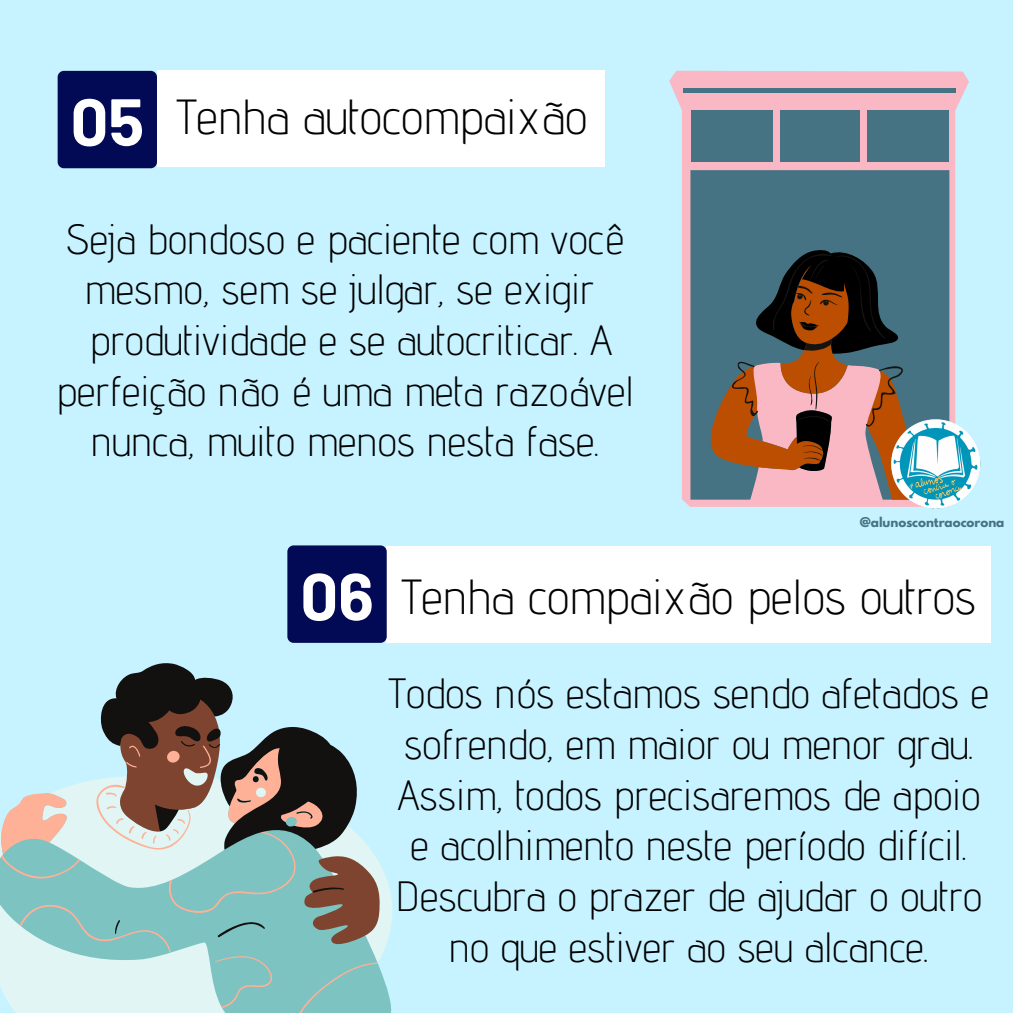
<style>
.page{position:relative;width:1013px;height:1013px;background:#fff}
.page>*{position:absolute;margin:0;border:0;box-sizing:border-box;transform-origin:0 0}
.t1{font:700 66.38px "Barlow";color:#fff}
.t2{font:300 49.25px "Advent Pro";color:#000}
.t3{font:300 42.25px/50.6px "Advent Pro";color:#000;text-align:center}
.t4{font:700 12px "League Spartan";color:#467384}
</style>
<div class="page">
<div style="left:0;top:0;width:1012px;height:1012px;background:#c6f3ff"></div>
<div style="left:157px;top:71px;width:447px;height:96px;background:#fff"></div>
<div style="left:58px;top:71px;width:99px;height:97px;background:#020a56;border-radius:6px"></div>
<div style="left:387px;top:546px;width:604px;height:97px;background:#fff"></div>
<div style="left:287px;top:545px;width:100px;height:98px;background:#020a56;border-radius:6px"></div>
<svg style="left:1px;top:663px;width:392px;height:349px"></svg>
<svg style="left:669px;top:71px;width:300px;height:436px;fill:#fab8c4"></svg>
<div style="left:691px;top:110px;width:82px;height:52px;background:#467384"></div>
<div style="left:780px;top:110px;width:79px;height:52px;background:#467384"></div>
<div style="left:866px;top:110px;width:82px;height:52px;background:#467384"></div>
<hr style="left:683px;top:89px;width:272px;height:4px;background:#467384">
<div style="left:690px;top:170px;width:259px;height:329px;background:#467384"></div>
<svg style="left:706px;top:248px;width:216px;height:251px;background:#595c58"></svg>
<img style="left:772px;top:317px;width:209px;height:192px">
<h1 class="t1" style="left:71px;top:79px;width:75px">05</h1>
<p class="t2" style="left:177px;top:87px;width:412px">Tenha autocompaixão</p>
<p class="t3" style="left:56px;top:213px;width:579px">Seja bondoso e paciente com você mesmo, sem se julgar, se exigir produtividade e se autocriticar. A perfeição não é uma meta razoável nunca, muito menos nesta fase.</p>
<p class="t4" style="left:859px;top:516px;width:146px">@alunoscontraocorona</p>
<h1 class="t1" style="left:300px;top:554px;width:75px">06</h1>
<p class="t2" style="left:402px;top:567px;width:576px">Tenha compaixão pelos outros</p>
<p class="t3" style="left:389px;top:667px;width:602px">Todos nós estamos sendo afetados e sofrendo, em maior ou menor grau.<br>Assim, todos precisaremos de apoio e acolhimento neste período difícil.<br>Descubra o prazer de ajudar o outro no que estiver ao seu alcance.</p>
</div>
